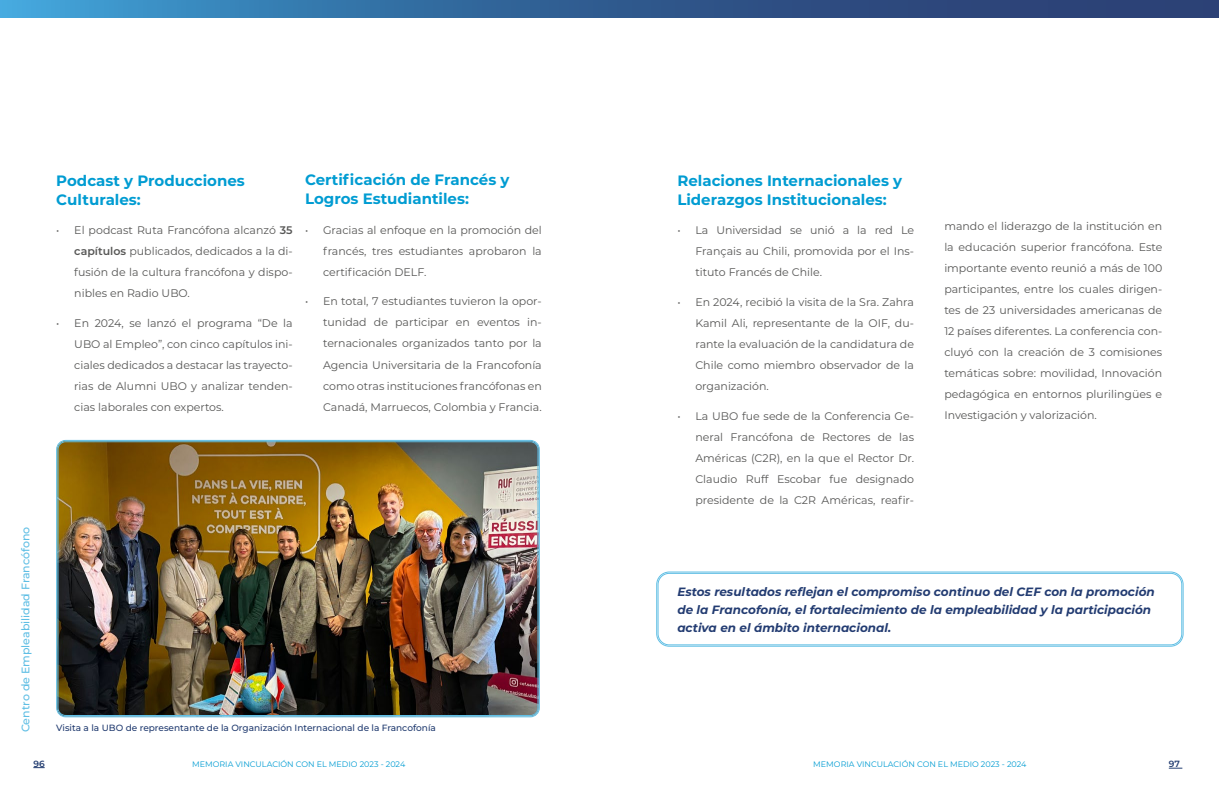
<style>
.page{position:relative;width:1219px;height:789px;background:#fff}
.page>*{position:absolute;margin:0;border:0;box-sizing:border-box;transform-origin:0 0}
.t1{font:700 15px/19px "Montserrat";color:#009cd2}
.t2{font:italic 700 12px/18px "Montserrat";color:#233c72}
.t3{font:11px/21px "Montserrat";color:#575756;text-align:justify}
.t4{font:100 11px "Montserrat";color:#5fbee4}
.t5{font:100 9px "Montserrat";color:#233d71}
.t6{font:600 9px "Montserrat";color:#233d71}
.t7{font:8px "Montserrat";color:#009cd2}
.s1{font-weight:600}
</style>
<div class="page">
<img style="left:57px;top:441px;width:482px;height:274px">
<div style="left:58px;top:441px;width:480px;height:274px;border:1px solid #5fbee4;border-radius:8px"></div>
<div style="left:656px;top:571px;width:528px;height:75px;border:1px solid #5fbee4;border-radius:12px"></div>
<div style="left:658px;top:572px;width:524px;height:72px;border:1px solid #5fbee4;border-radius:11px"></div>
<svg style="left:1169px;top:767px;width:13px;height:1px"></svg>
<svg style="left:0;top:0;width:1219px;height:17px;background:#326398"></svg>
<p class="t4" style="left:18px;top:731px;width:207px;rotate:-90deg">Centro de Empleabilidad Francófono</p>
<p class="t6" style="left:33px;top:756px;width:13px">96</p>
<h1 class="t1" style="left:56px;top:170px;width:190px">Podcast y Producciones<br>Culturales:</h1>
<p class="t3" style="left:74px;top:219px;width:220px;text-indent:-18px">• El podcast Ruta Francófona alcanzó <span class="s1">35 capítulos</span> publicados, dedicados a la di&shy;fusión de la cultura francófona y dispo&shy;nibles en Radio UBO.</p>
<p class="t3" style="left:74px;top:312px;width:220px;text-indent:-18px">• En 2024, se lanzó el programa “De la UBO al Empleo”, con cinco capítulos ini&shy;ciales dedicados a destacar las trayecto&shy;rias de Alumni UBO y analizar tenden&shy;cias laborales con expertos.</p>
<h1 class="t1" style="left:305px;top:169px;width:206px">Certificación de Francés y<br>Logros Estudiantiles:</h1>
<p class="t3" style="left:323px;top:219px;width:220px;text-indent:-18px">• Gracias al enfoque en la promoción del francés, tres estudiantes aprobaron la certificación DELF.</p>
<p class="t3" style="left:323px;top:290px;width:220px;text-indent:-18px">• En total, 7 estudiantes tuvieron la opor&shy;tunidad de participar en eventos in&shy;ternacionales organizados tanto por la Agencia Universitaria de la Francofonía como otras instituciones francófonas en Canadá, Marruecos, Colombia y Francia.</p>
<h1 class="t1" style="left:677px;top:170px;width:226px">Relaciones Internacionales y<br>Liderazgos Institucionales:</h1>
<p class="t3" style="left:695px;top:219px;width:220px;text-indent:-18px">• La Universidad se unió a la red Le Français au Chili, promovida por el Ins&shy;tituto Francés de Chile.</p>
<p class="t3" style="left:695px;top:291px;width:220px;text-indent:-18px">• En 2024, recibió la visita de la Sra. Zahra Kamil Ali, representante de la OIF, du&shy;rante la evaluación de la candidatura de Chile como miembro observador de la organización.</p>
<p class="t3" style="left:695px;top:404px;width:220px;text-indent:-18px">• La UBO fue sede de la Conferencia Ge&shy;neral Francófona de Rectores de las Américas (C2R), en la que el Rector Dr.<br>Claudio Ruff Escobar fue designado presidente de la C2R Américas, reafir-</p>
<p class="t3" style="left:944px;top:215px;width:219px">mando el liderazgo de la institución en la educación superior francófona. Este importante evento reunió a más de 100 participantes, entre los cuales dirigen&shy;tes de 23 universidades americanas de 12 países diferentes. La conferencia con&shy;cluyó con la creación de 3 comisiones temáticas sobre: movilidad, Innovación pedagógica en entornos plurilingües e Investigación y valorización.</p>
<p class="t2" style="left:677px;top:581px;width:479px">Estos resultados reflejan el compromiso continuo del CEF con la promoción de la Francofonía, el fortalecimiento de la empleabilidad y la participación activa en el ámbito internacional.</p>
<p class="t5" style="left:56px;top:721px;width:381px">Visita a la UBO de representante de la Organización Internacional de la Francofonía</p>
<p class="t7" style="left:192px;top:758px;width:215px">MEMORIA VINCULACIÓN CON EL MEDIO 2023 - 2024</p>
<p class="t7" style="left:813px;top:758px;width:215px">MEMORIA VINCULACIÓN CON EL MEDIO 2023 - 2024</p>
<p class="t6" style="left:1169px;top:757px;width:13px">97</p>
</div>
